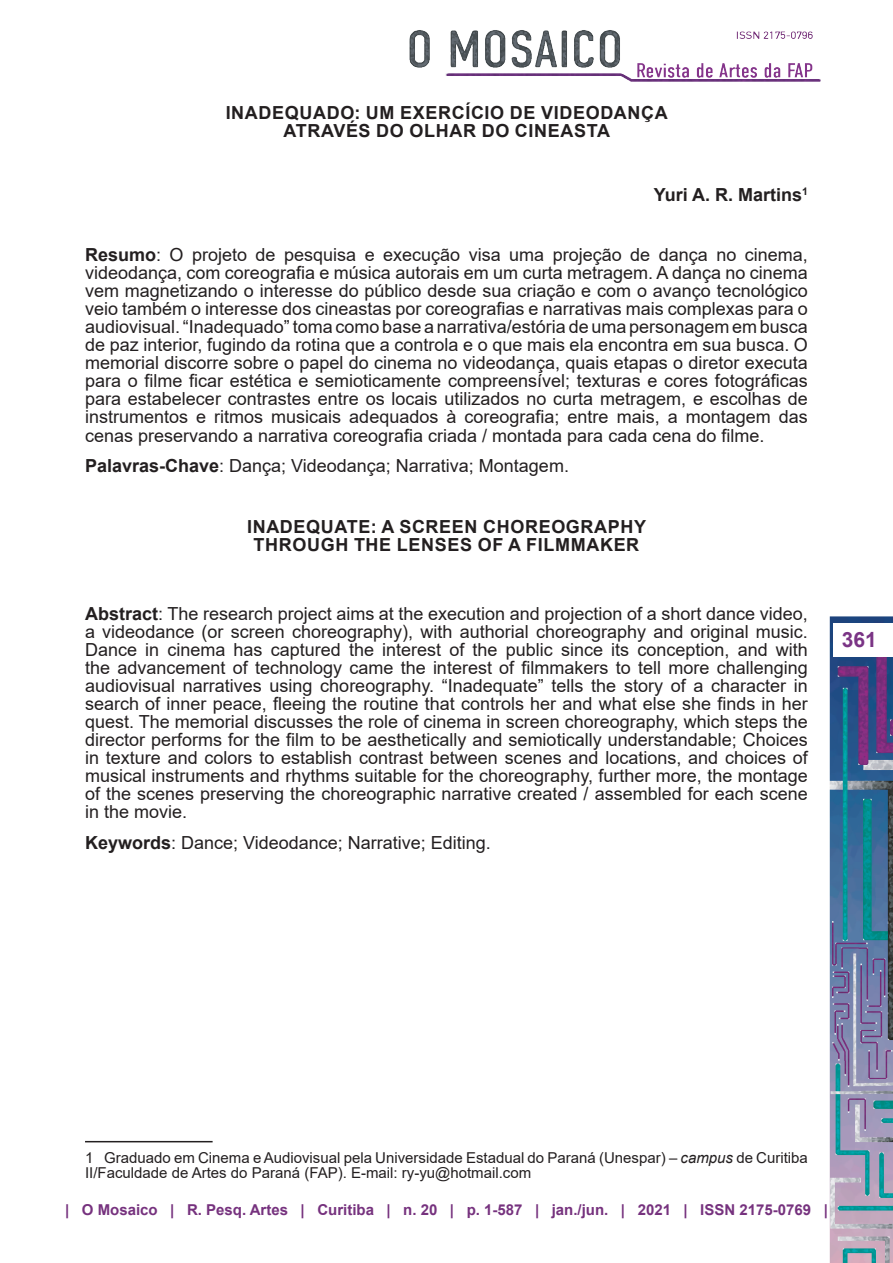
<style>
.page{position:relative;width:893px;height:1263px;background:#fff}
.page>*{position:absolute;margin:0;border:0;box-sizing:border-box;transform-origin:0 0}
.t1{font:700 21px "Arial";color:#7a3485}
.resumo{font:18px/18px "Arial";color:#231f20;text-align:justify}
.palavra-chave_1{font:18px "Arial";color:#231f20}
.Título_1{font:700 18px/18px "Arial";letter-spacing:.035em;color:#231f20;text-align:center}
.Título_1_-_ingles{font:700 18px/18px "Arial";letter-spacing:.035em;color:#231f20;text-align:center}
.Autores{font:700 18px "Arial";color:#231f20}
.nota_rodape{font:15px/15px "Arial";color:#231f20}
.t2{font:700 15px "Arial";color:#76327e}
.s1{font-weight:700}
.s2{font-style:italic}
</style>
<div class="page">
<img style="left:85px;top:30px;width:808px;height:1233px">
<div style="left:833px;top:623px;width:60px;height:34px;background:#fff"></div>
<hr style="left:85px;top:1141px;width:128px;height:1px;background:#231f20">
<p class="Título_1" style="left:226px;top:104px;width:444px">INADEQUADO: UM EXERCÍCIO DE VIDEODANÇA<br>ATRAVÉS DO OLHAR DO CINEASTA</p>
<p class="Autores" style="left:654px;top:182px;width:156px">Yuri A. R. Martins<sup>1</sup></p>
<p class="resumo" style="left:85px;top:246px;width:724px"><span class="s1">Resumo</span>: O projeto de pesquisa e execução visa uma projeção de dança no cinema, videodança, com coreografia e música autorais em um curta metragem. A dança no cinema vem magnetizando o interesse do público desde sua criação e com o avanço tecnológico veio também o interesse dos cineastas por coreografias e narrativas mais complexas para o audiovisual. “Inadequado” toma como base a narrativa/estória de uma personagem em busca de paz interior, fugindo da rotina que a controla e o que mais ela encontra em sua busca. O memorial discorre sobre o papel do cinema no videodança, quais etapas o diretor executa para o filme ficar estética e semioticamente compreensível; texturas e cores fotográficas para estabelecer contrastes entre os locais utilizados no curta metragem, e escolhas de instrumentos e ritmos musicais adequados à coreografia; entre mais, a montagem das cenas preservando a narrativa coreografia criada / montada para cada cena do filme.</p>
<p class="palavra-chave_1" style="left:85px;top:453px;width:485px"><span class="s1">Palavras-Chave</span>: Dança; Videodança; Narrativa; Montagem.</p>
<p class="Título_1_-_ingles" style="left:247px;top:518px;width:400px">INADEQUATE: A SCREEN CHOREOGRAPHY<br>THROUGH THE LENSES OF A FILMMAKER</p>
<p class="resumo" style="left:85px;top:604px;width:724px"><span class="s1">Abstract</span>: The research project aims at the execution and projection of a short dance video, a videodance (or screen choreography), with authorial choreography and original music.<br>Dance in cinema has captured the interest of the public since its conception, and with the advancement of technology came the interest of filmmakers to tell more challenging audiovisual narratives using choreography. “Inadequate” tells the story of a character in search of inner peace, fleeing the routine that controls her and what else she finds in her quest. The memorial discusses the role of cinema in screen choreography, which steps the director performs for the film to be aesthetically and semiotically understandable; Choices in texture and colors to establish contrast between scenes and locations, and choices of musical instruments and rhythms suitable for the choreography, further more, the montage of the scenes preserving the choreographic narrative created / assembled for each scene in the movie.</p>
<p class="palavra-chave_1" style="left:85px;top:830px;width:407px"><span class="s1">Keywords</span>: Dance; Videodance; Narrative; Editing.</p>
<p class="t1" style="left:842px;top:625px;width:37px">361</p>
<p class="nota_rodape" style="left:85px;top:1150px;width:724px">1 Graduado em Cinema e Audiovisual pela Universidade Estadual do Paraná (Unespar) – <span class="s2">campus</span> de Curitiba<br>II/Faculdade de Artes do Paraná (FAP). E-mail: ry-yu@hotmail.com</p>
<p class="t2" style="left:65px;top:1199px;width:764px">| O Mosaico | R. Pesq. Artes | Curitiba | n. 20 | p. 1-587 | jan./jun. | 2021 | ISSN 2175-0769 |</p>
</div>
